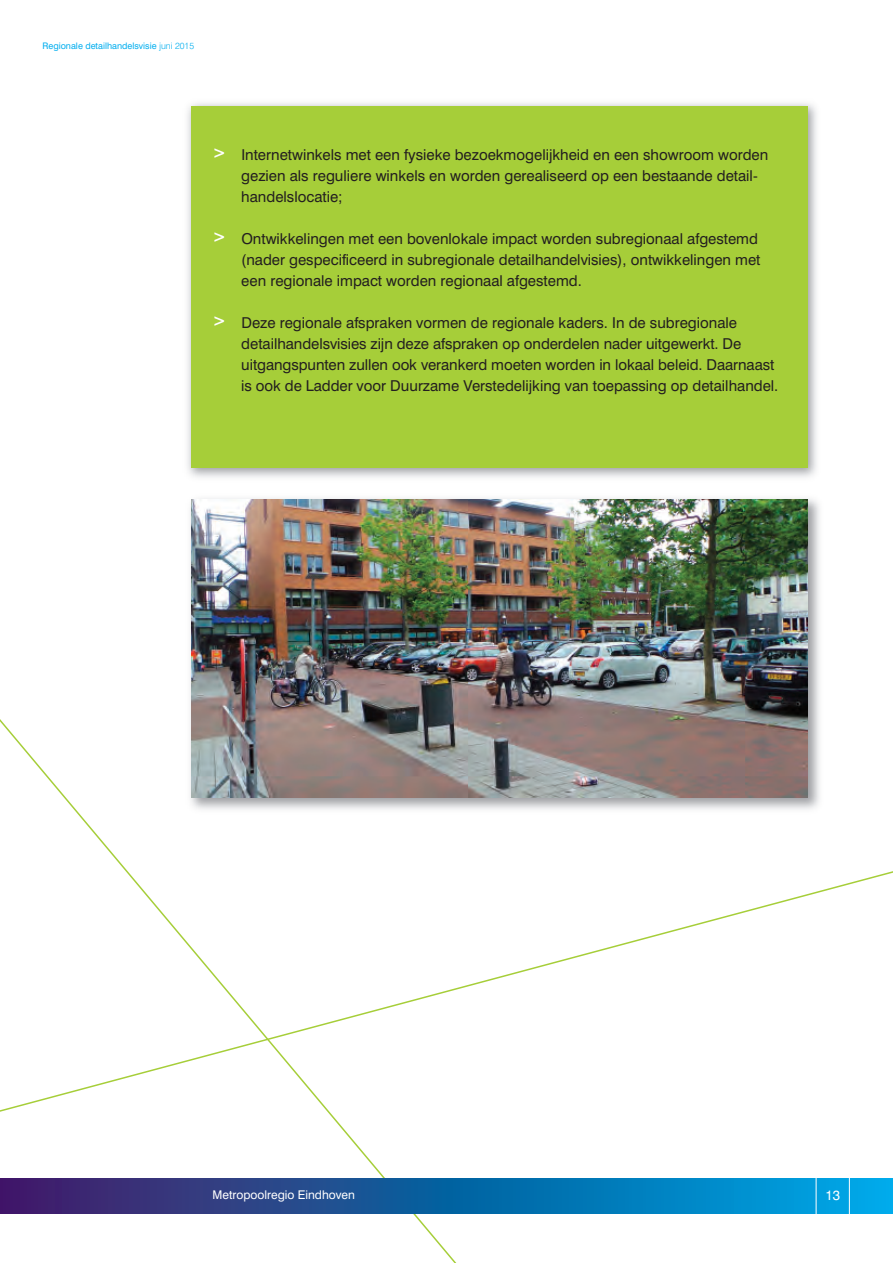
<style>
.page{position:relative;width:893px;height:1263px;background:#fff}
.page>*{position:absolute;margin:0;border:0;box-sizing:border-box;transform-origin:0 0}
.t1{font:700 16.5px "Swiss 721 BT";color:#fff}
.t2{font:15px/21px "Swiss 721 BT";color:#231f20}
.t3{font:13.5px "Swiss 721 BT";color:#fff}
.t4{font:12px "Swiss 721 BT";color:#fff}
.t5{font:9px "Swiss 721 BT";color:#00aeef}
.s1{font-weight:300}
</style>
<div class="page">
<svg style="left:0;top:868px;width:893px;height:250px"></svg>
<img style="left:187px;top:103px;width:630px;height:375px">
<div style="left:191px;top:106px;width:617px;height:362px;background:#a6ce39"></div>
<svg style="left:0;top:1178px;width:893px;height:36px;background:#1561a3"></svg>
<div style="left:816px;top:1174px;width:34px;height:43px;border:1px solid #fff"></div>
<img style="left:190px;top:498px;width:630px;height:312px">
<img style="left:191px;top:500px;width:617px;height:297px">
<p class="t5" style="left:43px;top:43px;width:153px">Regionale detailhandelsvisie <span class="s1">juni 2015</span></p>
<p class="t1" style="left:213px;top:146px;width:15px">&gt;</p>
<p class="t1" style="left:213px;top:230px;width:15px">&gt;</p>
<p class="t1" style="left:213px;top:314px;width:15px">&gt;</p>
<p class="t2" style="left:241px;top:145px;width:528px">Internetwinkels met een fysieke bezoekmogelijkheid en een showroom worden gezien als reguliere winkels en worden gerealiseerd op een bestaande detail&shy;handelslocatie;</p>
<p class="t2" style="left:241px;top:229px;width:521px">Ontwikkelingen met een bovenlokale impact worden subregionaal afgestemd (nader gespecificeerd in subregionale detailhandelvisies), ontwikkelingen met een regionale impact worden regionaal afgestemd.</p>
<p class="t2" style="left:241px;top:313px;width:539px">Deze regionale afspraken vormen de regionale kaders. In de subregionale<br>detail handelsvisies zijn deze afspraken op onderdelen nader uitgewerkt. De uitgangspunten zullen ook verankerd moeten worden in lokaal beleid. Daarnaast is ook de Ladder voor Duurzame Verstedelijking van toepassing op detailhandel.</p>
<p class="t4" style="left:213px;top:1191px;width:144px">Metropoolregio Eindhoven</p>
<p class="t3" style="left:826px;top:1190px;width:16px">13</p>
</div>
